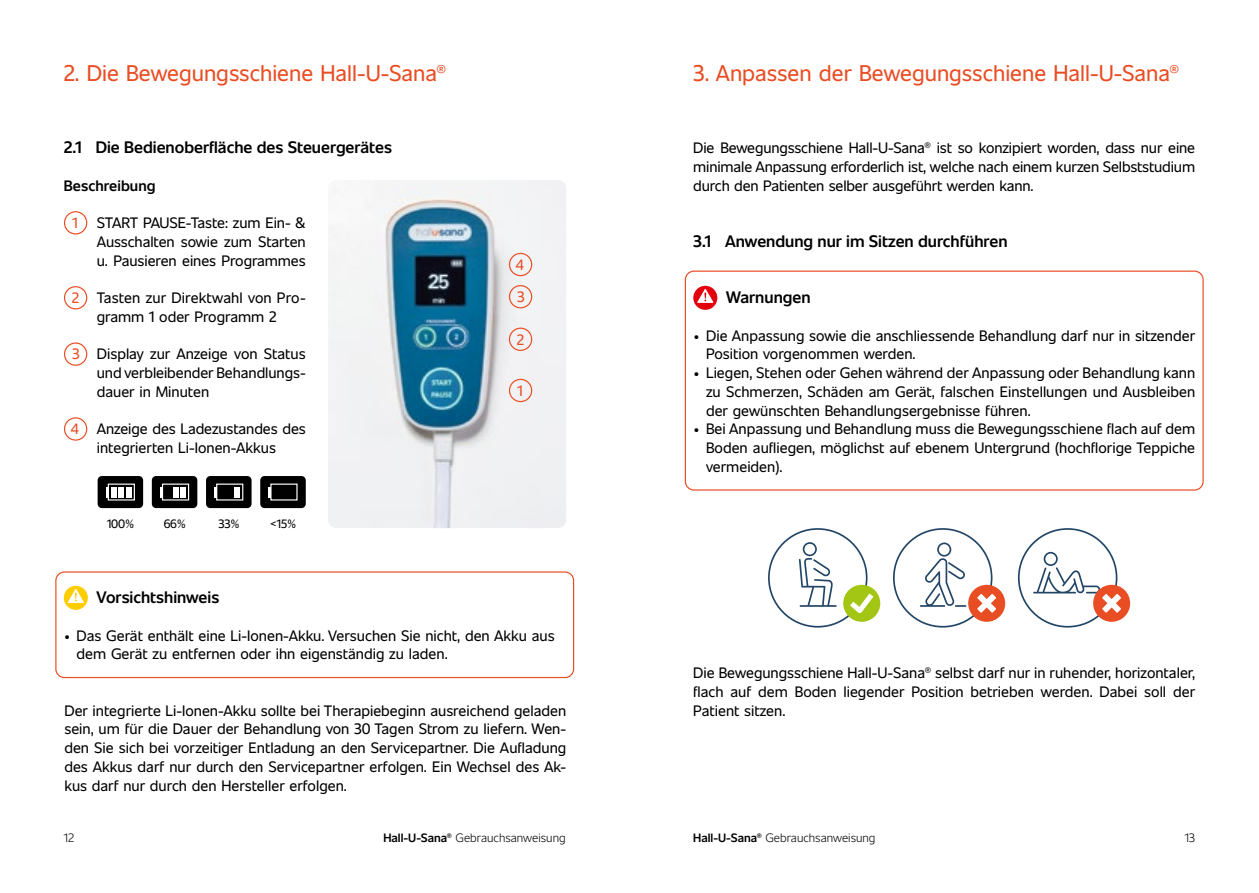
<style>
.page{position:relative;width:1259px;height:893px;background:#fff}
.page>*{position:absolute;margin:0;border:0;box-sizing:border-box;transform-origin:0 0}
.t1{font:22.5px "Unitext";color:#e94d23}
.t2{font:600 16.5px "Unitext";color:#000}
.t3{font:15px/18.8px "Unitext";color:#000;text-align:justify}
.t4{font:600 15px "Unitext";letter-spacing:.005em;color:#000}
.t5{font:14.85px/32.2px "Unitext";color:#e94d23}
.t6{font:300 12px "Unitext";color:#000}
.t7{font:12px "Unitext";letter-spacing:-.005em;color:#000}
.s1{font-weight:600}
</style>
<div class="page">
<div style="left:98px;top:476px;width:45px;height:32px;background:#000;border-radius:4px"></div>
<div style="left:111px;top:487px;width:5px;height:10px;background:#fff"></div>
<div style="left:119px;top:487px;width:5px;height:10px;background:#fff"></div>
<div style="left:126px;top:487px;width:6px;height:10px;background:#fff"></div>
<div style="left:108px;top:484px;width:27px;height:17px;border:1px solid #fff"></div>
<svg style="left:106px;top:487px;width:2px;height:10px"></svg>
<div style="left:152px;top:476px;width:45px;height:32px;background:#000;border-radius:4px"></div>
<div style="left:162px;top:484px;width:27px;height:17px;border:1px solid #fff"></div>
<div style="left:173px;top:487px;width:5px;height:10px;background:#fff"></div>
<div style="left:180px;top:487px;width:6px;height:10px;background:#fff"></div>
<svg style="left:160px;top:487px;width:2px;height:10px"></svg>
<div style="left:206px;top:476px;width:45px;height:32px;background:#000;border-radius:4px"></div>
<div style="left:216px;top:484px;width:27px;height:17px;border:1px solid #fff"></div>
<div style="left:235px;top:487px;width:5px;height:10px;background:#fff"></div>
<svg style="left:214px;top:487px;width:3px;height:10px"></svg>
<div style="left:260px;top:476px;width:46px;height:32px;background:#000;border-radius:4px"></div>
<svg style="left:268px;top:487px;width:3px;height:10px"></svg>
<div style="left:64px;top:286px;width:23px;height:23px;border:1px solid #e94d23;border-radius:50%"></div>
<div style="left:64px;top:211px;width:23px;height:23px;border:1px solid #e94d23;border-radius:50%"></div>
<div style="left:64px;top:417px;width:23px;height:24px;border:1px solid #e94d23;border-radius:50%"></div>
<div style="left:64px;top:342px;width:23px;height:24px;border:1px solid #e94d23;border-radius:50%"></div>
<img style="left:328px;top:180px;width:238px;height:348px">
<div style="left:509px;top:328px;width:23px;height:23px;border:1px solid #e94d23;border-radius:50%"></div>
<div style="left:509px;top:379px;width:23px;height:23px;border:1px solid #e94d23;border-radius:50%"></div>
<div style="left:509px;top:253px;width:23px;height:23px;border:1px solid #e94d23;border-radius:50%"></div>
<div style="left:509px;top:285px;width:23px;height:23px;border:1px solid #e94d23;border-radius:50%"></div>
<div style="left:64px;top:586px;width:24px;height:24px;background:#fc0;border-radius:50%"></div>
<svg style="left:68px;top:589px;width:16px;height:14px"></svg>
<div style="left:55px;top:571px;width:519px;height:107px;border:1px solid #e94d23;border-radius:9px"></div>
<div style="left:685px;top:271px;width:518px;height:220px;border:1px solid #e94d23;border-radius:9px"></div>
<div style="left:693px;top:286px;width:24px;height:24px;background:#e3000f;border-radius:50%"></div>
<svg style="left:697px;top:289px;width:16px;height:14px"></svg>
<div style="left:843px;top:585px;width:37px;height:37px;background:#a2c613;border-radius:50%"></div>
<svg style="left:768px;top:528px;width:105px;height:100px"></svg>
<svg style="left:1018px;top:528px;width:112px;height:100px"></svg>
<svg style="left:893px;top:528px;width:112px;height:100px"></svg>
<h1 class="t1" style="left:64px;top:57px;width:384px">2. Die Bewegungsschiene Hall-U-Sana®</h1>
<p class="t2" style="left:64px;top:135px;width:330px">2.1 Die Bedienoberfläche des Steuergerätes</p>
<p class="t4" style="left:64px;top:174px;width:93px">Beschreibung</p>
<p class="t3" style="left:97px;top:213px;width:210px">START PAUSE-Taste: zum Ein- &amp; Ausschalten sowie zum Starten u. Pausieren eines Programmes</p>
<p class="t3" style="left:97px;top:288px;width:210px">Tasten zur Direktwahl von Pro&shy;gramm 1 oder Programm 2</p>
<p class="t3" style="left:97px;top:344px;width:210px">Display zur Anzeige von Status und verbleibender Behandlungs&shy;dauer in Minuten</p>
<p class="t3" style="left:97px;top:419px;width:210px">Anzeige des Ladezustandes des integrierten Li-Ionen-Akkus</p>
<p class="t5" style="left:73px;top:206px;width:7px">1</p>
<p class="t5" style="left:72px;top:281px;width:9px">2</p>
<p class="t5" style="left:72px;top:337px;width:9px">3</p>
<p class="t5" style="left:71px;top:412px;width:10px">4</p>
<p class="t7" style="left:107px;top:515px;width:28px">100%</p>
<p class="t7" style="left:164px;top:515px;width:23px">66%</p>
<p class="t7" style="left:218px;top:515px;width:22px">33%</p>
<p class="t7" style="left:270px;top:515px;width:27px">&lt;15%</p>
<p class="t5" style="left:516px;top:248px;width:10px">4<br>3</p>
<p class="t5" style="left:517px;top:322px;width:9px">2</p>
<p class="t5" style="left:517px;top:373px;width:7px">1</p>
<p class="t2" style="left:96px;top:585px;width:124px">Vorsichtshinweis</p>
<p class="t3" style="left:77px;top:625px;width:479px;text-indent:-13px"><span class="s1">•</span> Das Gerät enthält eine Li-Ionen-Akku. Versuchen Sie nicht, den Akku aus dem Gerät zu entfernen oder ihn eigenständig zu laden.</p>
<p class="t3" style="left:64px;top:700px;width:503px">Der integrierte Li-Ionen-Akku sollte bei Therapiebeginn ausreichend geladen sein, um für die Dauer der Behandlung von 30 Tagen Strom zu liefern. Wen&shy;den Sie sich bei vorzeitiger Entladung an den Servicepartner. Die Aufladung des Akkus darf nur durch den Servicepartner erfolgen. Ein Wechsel des Ak&shy;kus darf nur durch den Hersteller erfolgen.</p>
<h1 class="t1" style="left:693px;top:57px;width:487px">3. Anpassen der Bewegungsschiene Hall-U-Sana®</h1>
<p class="t3" style="left:693px;top:138px;width:503px">Die Bewegungsschiene Hall-U-Sana® ist so konzipiert worden, dass nur eine minimale Anpassung erforderlich ist, welche nach einem kurzen Selbststudium durch den Patienten selber ausgeführt werden kann.</p>
<p class="t2" style="left:693px;top:229px;width:316px">3.1 Anwendung nur im Sitzen durchführen</p>
<p class="t2" style="left:726px;top:285px;width:86px">Warnungen</p>
<p class="t3" style="left:706px;top:325px;width:490px;text-indent:-13px"><span class="s1">•</span> Die Anpassung sowie die anschliessende Behandlung darf nur in sitzender<br>Position vorgenommen werden.</p>
<p class="t3" style="left:706px;top:363px;width:491px;text-indent:-13px"><span class="s1">•</span> Liegen, Stehen oder Gehen während der Anpassung oder Behandlung kann zu Schmerzen, Schäden am Gerät, falschen Einstellungen und Ausbleiben der gewünschten Behandlungsergebnisse führen.</p>
<p class="t3" style="left:706px;top:419px;width:491px;text-indent:-13px"><span class="s1">•</span> Bei Anpassung und Behandlung muss die Bewegungsschiene flach auf dem Boden aufliegen, möglichst auf ebenem Untergrund (hochflorige Teppiche vermeiden).</p>
<p class="t3" style="left:693px;top:663px;width:503px">Die Bewegungsschiene Hall-U-Sana® selbst darf nur in ruhender, horizontaler, flach auf dem Boden liegender Position betrieben werden. Dabei soll der Patient sitzen.</p>
<p class="t6" style="left:64px;top:829px;width:12px">12</p>
<p class="t6" style="left:383px;top:829px;width:184px"><span class="s1">Hall-U-Sana®</span> Gebrauchsanweisung</p>
<p class="t6" style="left:693px;top:829px;width:184px"><span class="s1">Hall-U-Sana®</span> Gebrauchsanweisung</p>
<p class="t6" style="left:1184px;top:829px;width:12px">13</p>
</div>
